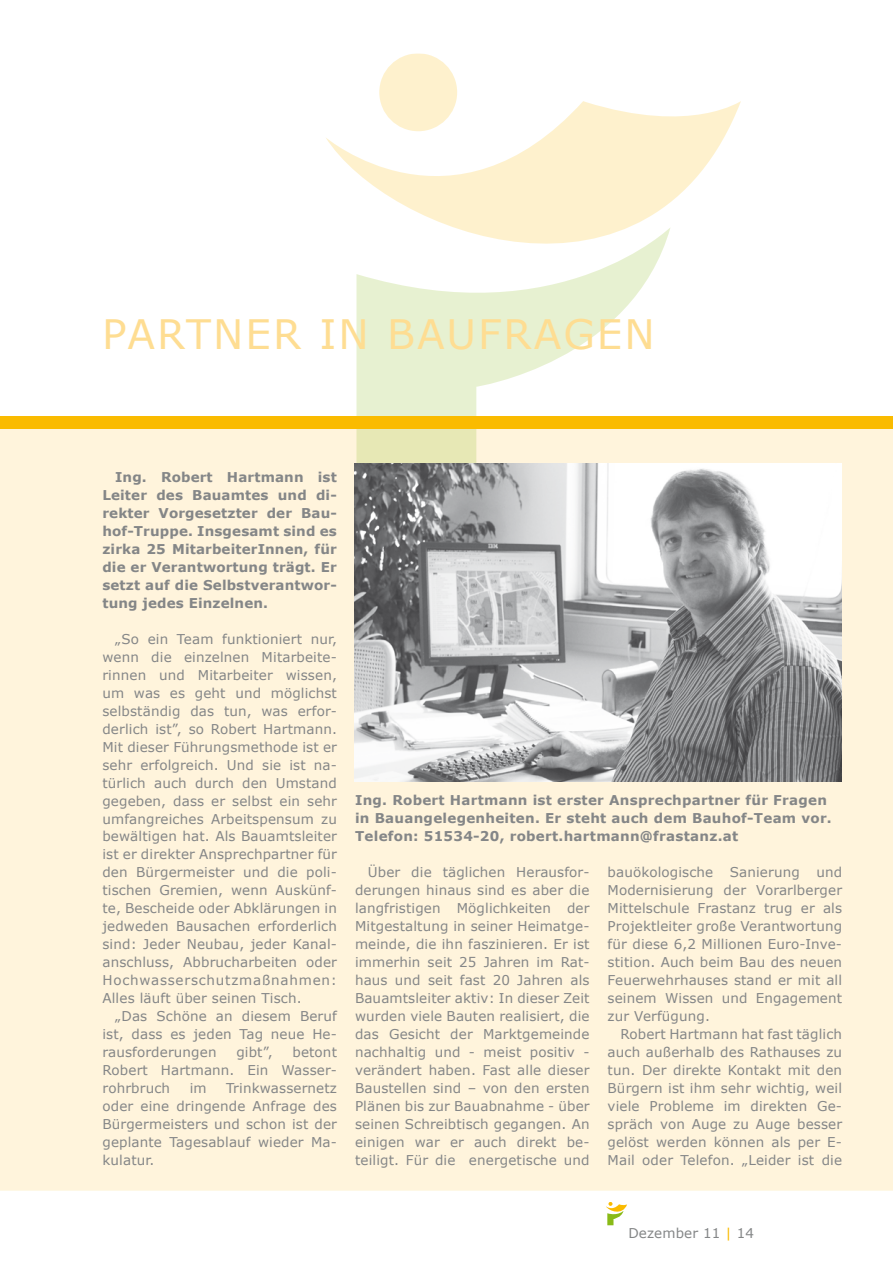
<style>
.page{position:relative;width:893px;height:1263px;background:#fff}
.page>*{position:absolute;margin:0;border:0;box-sizing:border-box;transform-origin:0 0}
.t1{font:40.5px "Verdana";letter-spacing:.05em;color:#fedd92}
.t2{font:13.5px/18px "Verdana";letter-spacing:.01em;color:#848687;text-align:justify}
.t3{font:700 13.5px/18px "Verdana";letter-spacing:.02em;color:#848687;text-align:justify}
.s1{color:#fabb00}
</style>
<div class="page">
<div style="left:0;top:416px;width:893px;height:774px;background:#fff4dc"></div>
<svg style="left:356px;top:333px;width:242px;height:130px;fill:#e7f1d1"></svg>
<div style="left:379px;top:53px;width:78px;height:78px;background:#fef1cd;border-radius:50%"></div>
<svg style="left:326px;top:100px;width:415px;height:233px"></svg>
<svg style="left:606px;top:1202px;width:21px;height:24px"></svg>
<hr style="left:892px;top:417px;width:1px;height:773px;background:#f9ba05">
<img style="left:355px;top:463px;width:487px;height:318px">
<div style="left:0;top:416px;width:893px;height:13px;background:#fabb00"></div>
<h1 class="t1" style="left:102px;top:308px;width:554px">Partner in Ba ufragen</h1>
<p class="t3" style="left:102px;top:468px;width:236px;text-indent:13px">Ing. Robert Hartmann ist Leiter des Bauamtes und di&shy;rekter Vorgesetzter der Bau&shy;hof-Truppe. Insgesamt sind es zirka 25 MitarbeiterInnen, für die er Verantwortung trägt. Er setzt auf die Selbstverantwor&shy;tung jedes Einzelnen.</p>
<p class="t2" style="left:102px;top:630px;width:236px;text-indent:13px">„So ein Team funktioniert nur, wenn die einzelnen M itarbeite&shy;rinnen und M itarbeiter wissen, um was es geht und möglichst selbständig das tun, was erfor&shy;derlich ist”, so Robert Hartmann.<br>M it dieser Führungsmethode ist er sehr erfolgreich. U nd sie ist na&shy;türlich auch durch den U mstand gegeben, dass er selbst ein sehr umfangreiches Arbeitspensum zu bewältigen hat. Als Bauamtsleiter ist er direkter Ansprechpartner für den Bürgermeister und die poli&shy;tischen Gremien, wenn Auskünf&shy;te, Bescheide oder Abklärungen in jedweden Bausachen erforderlich sind: Jeder Neubau, jeder Kanal&shy;anschluss, Abbrucharbeiten oder Hochwasserschutzmaßnahmen:<br>Alles läuft über seinen Tisch.</p>
<p class="t2" style="left:102px;top:1008px;width:236px;text-indent:13px">„Das Schöne an diesem Beruf ist, dass es jeden Tag neue He&shy;rausforderungen</p>
<p class="t2" style="left:102px;top:1044px;width:236px;text-indent:190px">betont Robert Hartmann. Ein Wasser&shy;rohrbruch</p>
<p class="t2" style="left:236px;top:1044px;width:38px">gibt”,</p>
<p class="t2" style="left:102px;top:1080px;width:236px;text-indent:124px">Trinkwassernetz oder eine dringende Anfrage des Bürgermeisters und schon ist der geplante Tagesablauf wieder Ma&shy;kulatur.</p>
<p class="t2" style="left:190px;top:1080px;width:18px">im</p>
<p class="t3" style="left:355px;top:791px;width:478px;text-align:left">Ing. Robert Hartmann ist erster Ansprechpartner für Fragen in Bauangelegenheiten. Er steht auch dem Bauhof-Team vor.<br>Telefon: 51534-20, robert.hartmann@frastanz.at</p>
<p class="t2" style="left:355px;top:864px;width:236px;text-indent:13px">Ü ber die täglichen Herausfor&shy;derungen hinaus sind es aber die langfristigen Möglichkeiten der M itgestaltung in seiner Heimatge&shy;meinde, die ihn faszinieren. Er ist immerhin seit 25 Jahren im Rat&shy;haus und seit fast 20 Jahren als Bauamtsleiter aktiv: In dieser Zeit wurden viele Bauten realisiert, die das Gesicht der Marktgemeinde nachhaltig und - meist positiv - verändert haben. Fast alle dieser Baustellen sind – von den ersten Plänen bis zur Bauabnahme - über seinen Schreibtisch gegangen. An einigen war er auch direkt be&shy;teiligt. Für die energetische und</p>
<p class="t2" style="left:608px;top:864px;width:236px">bauökologische Sanierung und Modernisierung der Vorarlberger M ittelschule Frastanz trug er als Projektleiter große Verantwortung für diese 6,2 M illionen Euro-Inve&shy;stition. Auch beim Bau des neuen Feuerwehrhauses stand er mit all seinem Wissen und Engagement zur Verfügung.</p>
<p class="t2" style="left:608px;top:1025px;width:236px;text-indent:13px">Robert Hartmann hat fast täglich auch außerhalb des Rathauses zu tun. Der direkte Kontakt mit den Bürgern ist ihm sehr wichtig, weil viele Probleme im direkten Ge&shy;spräch von Auge zu Auge besser gelöst werden können als per E-Mail oder Telefon. „Leider ist die</p>
<p class="t2" style="left:628px;top:1224px;width:127px">Dezember 11 <span class="s1">|</span> 14</p>
</div>
